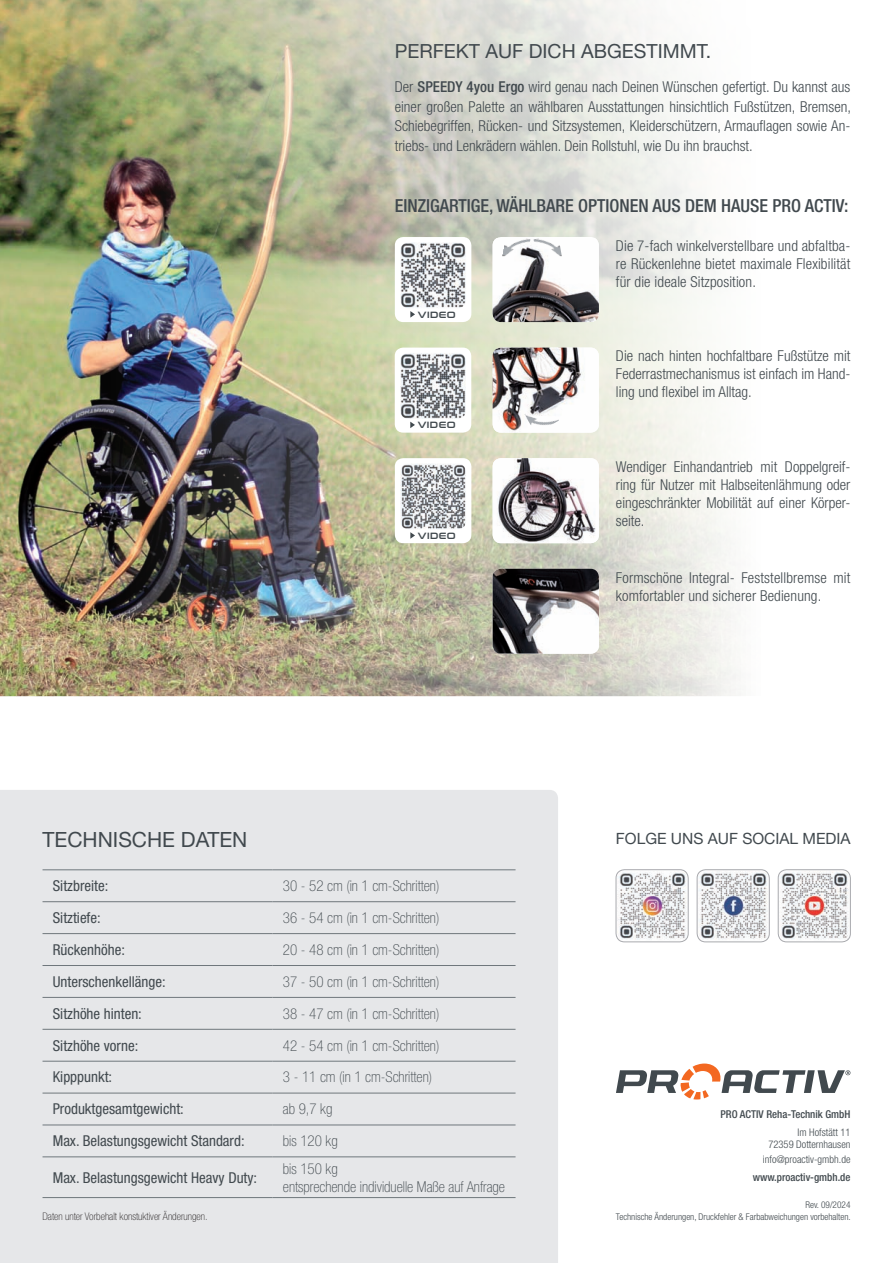
<style>
.page{position:relative;width:893px;height:1263px;background:#fff}
.page>*{position:absolute;margin:0;border:0;box-sizing:border-box;transform-origin:0 0}
.t1{font:21px "Helvetica Neue LT Std";color:#41494e}
.t2{font:19.5px "Helvetica Neue LT Std";color:#41494e}
.t3{font:500 condensed 18px "Helvetica Neue LT Std";color:#41494e}
.t4{font:15.6px "Helvetica Neue LT Std";color:#41494e}
.t5{font:300 condensed 15px/18px "Helvetica Neue LT Std";color:#41494e;text-align:justify}
.t6{font:100 condensed 15px/18px "Helvetica Neue LT Std";color:#41494e}
.t7{font:condensed 15px "Helvetica Neue LT Std";color:#41494e}
.t8{font:500 condensed 10.8px "Helvetica Neue LT Std";color:#41494e}
.t9{font:300 condensed 10.5px/12px "Helvetica Neue LT Std";color:#41494e;text-align:right}
.t10{font:100 condensed 10.5px "Helvetica Neue LT Std";color:#231f20}
.t11{font:300 condensed 9.3px/12px "Helvetica Neue LT Std";color:#41494e;text-align:right}
.t12{font:9px "Conthrax Sb";letter-spacing:.05em;color:#41494e}
.s1{font-weight:500}
</style>
<div class="page">
<div style="left:0;top:790px;width:558px;height:473px;background:#e6e7e9"></div>
<img style="left:0;top:0;width:741px;height:696px">
<svg style="left:616px;top:1063px;width:234px;height:36px"></svg>
<img style="left:493px;top:569px;width:106px;height:84px">
<img style="left:493px;top:458px;width:106px;height:85px">
<img style="left:493px;top:238px;width:106px;height:84px">
<img style="left:493px;top:348px;width:106px;height:85px">
<img style="left:524px;top:400px;width:35px;height:34px">
<img style="left:502px;top:238px;width:28px;height:18px">
<img style="left:534px;top:238px;width:28px;height:18px">
<hr style="left:43px;top:869px;width:230px;height:1px;background:#6f777c">
<hr style="left:273px;top:869px;width:243px;height:1px;background:#6f777c">
<hr style="left:43px;top:901px;width:230px;height:1px;background:#6f777c">
<hr style="left:273px;top:901px;width:243px;height:1px;background:#6f777c">
<hr style="left:43px;top:933px;width:230px;height:1px;background:#6f777c">
<hr style="left:273px;top:933px;width:243px;height:1px;background:#6f777c">
<hr style="left:43px;top:965px;width:230px;height:1px;background:#6f777c">
<hr style="left:273px;top:965px;width:243px;height:1px;background:#6f777c">
<hr style="left:43px;top:997px;width:230px;height:1px;background:#6f777c">
<hr style="left:273px;top:997px;width:243px;height:1px;background:#6f777c">
<hr style="left:43px;top:1029px;width:230px;height:1px;background:#6f777c">
<hr style="left:273px;top:1029px;width:243px;height:1px;background:#6f777c">
<hr style="left:43px;top:1061px;width:230px;height:1px;background:#6f777c">
<hr style="left:273px;top:1061px;width:243px;height:1px;background:#6f777c">
<hr style="left:43px;top:1093px;width:230px;height:1px;background:#6f777c">
<hr style="left:273px;top:1093px;width:243px;height:1px;background:#6f777c">
<hr style="left:43px;top:1125px;width:230px;height:1px;background:#6f777c">
<hr style="left:273px;top:1125px;width:243px;height:1px;background:#6f777c">
<hr style="left:43px;top:1156px;width:230px;height:1px;background:#6f777c">
<hr style="left:273px;top:1156px;width:243px;height:1px;background:#6f777c">
<hr style="left:43px;top:1197px;width:230px;height:1px;background:#6f777c">
<hr style="left:273px;top:1197px;width:243px;height:1px;background:#6f777c">
<img style="left:698px;top:871px;width:70px;height:70px">
<div style="left:697px;top:870px;width:72px;height:72px;border:1px solid #a8a9ad;border-radius:9px"></div>
<img style="left:617px;top:871px;width:70px;height:70px">
<div style="left:616px;top:870px;width:72px;height:72px;border:1px solid #a8a9ad;border-radius:9px"></div>
<img style="left:779px;top:871px;width:70px;height:70px">
<div style="left:778px;top:870px;width:72px;height:72px;border:1px solid #a8a9ad;border-radius:9px"></div>
<div style="left:395px;top:237px;width:76px;height:85px;background:#fff;border-radius:9px"></div>
<img style="left:400px;top:243px;width:66px;height:65px">
<svg style="left:410px;top:311px;width:5px;height:7px"></svg>
<div style="left:395px;top:348px;width:76px;height:85px;background:#fff;border-radius:9px"></div>
<img style="left:400px;top:353px;width:66px;height:66px">
<svg style="left:410px;top:422px;width:5px;height:6px"></svg>
<div style="left:395px;top:458px;width:76px;height:85px;background:#fff;border-radius:9px"></div>
<img style="left:400px;top:464px;width:66px;height:65px">
<svg style="left:410px;top:532px;width:5px;height:7px"></svg>
<h2 class="t2" style="left:395px;top:39px;width:318px">PERFEKT AUF DICH ABGESTIMMT.</h2>
<p class="t5" style="left:395px;top:77px;width:458px;line-height:19.5px">Der <span class="s1">SPEEDY 4YOU ERGO</span> wird genau nach Deinen Wünschen gefertigt. Du kannst aus einer großen Palette an wählbaren Ausstattungen hinsichtlich Fußstützen, Bremsen, Schiebegriffen, Rücken- und Sitzsystemen, Kleiderschützern, Armauflagen sowie An&shy;triebs- und Lenkrädern wählen. Dein Rollstuhl, wie Du ihn brauchst.</p>
<p class="t3" style="left:395px;top:194px;width:32px">EINZIGARTIGE</p>
<p class="t3" style="left:489px;top:194px;width:68px">, WÄHLBARE</p>
<p class="t3" style="left:578px;top:194px;width:19px">OPTIO</p>
<p class="t3" style="left:620px;top:194px;width:230px">NEN AUS DEM HAUSE PRO ACTIV:</p>
<p class="t12" style="left:418px;top:308px;width:40px">VIDEO</p>
<p class="t12" style="left:418px;top:418px;width:40px">VIDEO</p>
<p class="t12" style="left:418px;top:529px;width:40px">VIDEO</p>
<p class="t5" style="left:616px;top:236px;width:236px">Die 7-fach winkelverstellbare und abfaltba&shy;re Rückenlehne bietet maximale Flexibilität für die ideale Sitzposition.</p>
<p class="t5" style="left:616px;top:347px;width:236px">Die nach hinten hochfaltbare Fußstütze mit Federrastmechanismus ist einfach im Hand&shy;ling und flexibel im Alltag.</p>
<p class="t5" style="left:616px;top:458px;width:236px">Wendiger Einhandantrieb mit Doppelgreif&shy;ring für Nutzer mit Halbseitenlähmung oder eingeschränkter Mobilität auf einer Körper&shy;seite.</p>
<p class="t5" style="left:616px;top:568px;width:236px">Formschöne Integral- Feststellbremse mit komfortabler und sicherer Bedienung.</p>
<h1 class="t1" style="left:43px;top:827px;width:206px">TECHNISCHE DATEN</h1>
<p class="t4" style="left:616px;top:829px;width:236px">FOLGE UNS AUF SOCIAL MEDIA</p>
<p class="t7" style="left:53px;top:877px;width:57px">Sitzbreite:</p>
<p class="t6" style="left:283px;top:877px;width:158px">30 - 52 cm (in 1 cm-Schritten)</p>
<p class="t7" style="left:53px;top:909px;width:50px">Sitztiefe:</p>
<p class="t6" style="left:283px;top:909px;width:158px">36 - 54 cm (in 1 cm-Schritten)</p>
<p class="t7" style="left:53px;top:941px;width:74px">Rückenhöhe:</p>
<p class="t6" style="left:283px;top:940px;width:158px">20 - 48 cm (in 1 cm-Schritten)</p>
<p class="t7" style="left:53px;top:973px;width:115px">Unterschenkellänge:</p>
<p class="t6" style="left:283px;top:972px;width:158px">37 - 50 cm (in 1 cm-Schritten)</p>
<p class="t7" style="left:53px;top:1005px;width:91px">Sitzhöhe hinten:</p>
<p class="t6" style="left:283px;top:1004px;width:158px">38 - 47 cm (in 1 cm-Schritten)</p>
<p class="t7" style="left:53px;top:1036px;width:87px">Sitzhöhe vorne:</p>
<p class="t6" style="left:283px;top:1036px;width:158px">42 - 54 cm (in 1 cm-Schritten)</p>
<p class="t7" style="left:53px;top:1068px;width:61px">Kipppunkt:</p>
<p class="t6" style="left:283px;top:1068px;width:151px">3 - 11 cm (in 1 cm-Schritten)</p>
<p class="t7" style="left:53px;top:1100px;width:133px">Produktgesamtgewicht:</p>
<p class="t6" style="left:283px;top:1100px;width:51px">ab 9,7 kg</p>
<p class="t7" style="left:53px;top:1132px;width:193px">Max. Belastungsgewicht Standard:</p>
<p class="t6" style="left:283px;top:1132px;width:56px">bis 120 kg</p>
<p class="t7" style="left:53px;top:1168px;width:206px">Max. Belastungsgewicht Heavy Duty:</p>
<p class="t6" style="left:283px;top:1159px;width:224px">bis 150 kg<br>entsprechende individuelle Maße auf Anfrage</p>
<p class="t10" style="left:43px;top:1211px;width:167px">Daten unter Vorbehalt konstuktiver Änderungen.</p>
<p class="t8" style="left:721px;top:1108px;width:131px">PRO ACTIV REHA-TECHNIK GMBH</p>
<p class="t9" style="left:768px;top:1127px;width:83px">Im Hofstätt 11<br>72359 Dotternhausen</p>
<p class="t9" style="left:763px;top:1154px;width:89px">info@proactiv-gmbh.de</p>
<p class="t8" style="left:753px;top:1171px;width:99px">WWW.PROACTIV-GMBH.DE</p>
<p class="t11" style="left:616px;top:1199px;width:236px">Rev. 09/2024<br>Technische Änderungen, Druckfehler &amp; Farbabweichungen vorbehalten.</p>
</div>
